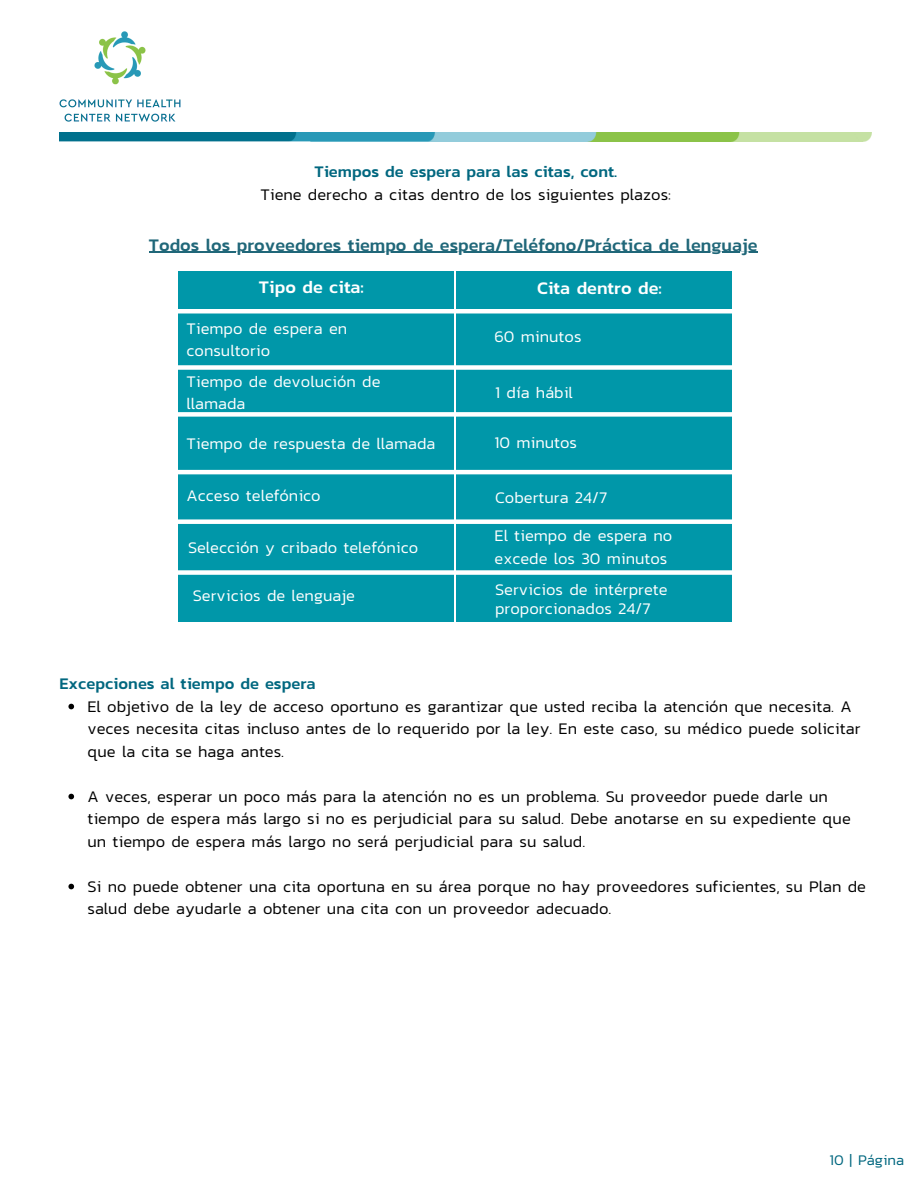
<style>
.page{position:relative;width:918px;height:1188px;background:#fff}
.page>*{position:absolute;margin:0;border:0;box-sizing:border-box;transform-origin:0 0}
.t1{font:500 18px "Kanit";color:#206779}
.t2{font:500 18px "Kanit";color:#fff}
.t3{font:300 16.5px/22.5px "Kanit";color:#000}
.t4{font:300 16.5px/22.5px "Kanit";color:#fff}
.t5{font:500 16.5px "Kanit";color:#00677f}
.t6{font:300 15px "Kanit";color:#00677f}
</style>
<div class="page">
<img style="left:59px;top:132px;width:813px;height:9px">
<img style="left:59px;top:32px;width:122px;height:90px">
<hr style="left:149px;top:252px;width:609px;height:1px;background:#206779">
<div style="left:178px;top:271px;width:275px;height:351px;background:#0097a9"></div>
<div style="left:456px;top:271px;width:276px;height:351px;background:#0097a9"></div>
<div style="left:172px;top:309px;width:568px;height:5px;background:#fff"></div>
<div style="left:172px;top:365px;width:568px;height:5px;background:#fff"></div>
<div style="left:172px;top:412px;width:568px;height:5px;background:#fff"></div>
<hr style="left:172px;top:470px;width:568px;height:4px;background:#fff">
<div style="left:178px;top:519px;width:568px;height:5px;background:#fff"></div>
<div style="left:178px;top:570px;width:568px;height:5px;background:#fff"></div>
<svg style="left:68px;top:704px;width:6px;height:5px"></svg>
<svg style="left:68px;top:794px;width:6px;height:5px"></svg>
<svg style="left:68px;top:884px;width:6px;height:5px"></svg>
<p class="t5" style="left:314px;top:159px;width:304px">Tiempos de espera para las citas, cont.</p>
<p class="t3" style="left:260px;top:183px;width:412px">Tiene derecho a citas dentro de los siguientes plazos:</p>
<p class="t1" style="left:149px;top:231px;width:610px">Todos los proveedores tiempo de espera/Teléfono/Práctica de lenguaje</p>
<p class="t2" style="left:259px;top:273px;width:107px">Tipo de cita:</p>
<p class="t2" style="left:537px;top:274px;width:126px">Cita dentro de:</p>
<p class="t4" style="left:186px;top:317px;width:162px">Tiempo de espera en consultorio</p>
<p class="t4" style="left:495px;top:325px;width:88px">60 minutos</p>
<p class="t4" style="left:186px;top:370px;width:196px">Tiempo de devolución de llamada</p>
<p class="t4" style="left:495px;top:381px;width:79px">1 día hábil</p>
<p class="t4" style="left:186px;top:432px;width:250px">Tiempo de respuesta de llamada</p>
<p class="t4" style="left:495px;top:431px;width:84px">10 minutos</p>
<p class="t4" style="left:186px;top:484px;width:136px">Acceso telefónico</p>
<p class="t4" style="left:495px;top:486px;width:114px">Cobertura 24/7</p>
<p class="t4" style="left:188px;top:536px;width:232px">Selección y cribado telefónico</p>
<p class="t4" style="left:193px;top:584px;width:164px">Servicios de lenguaje</p>
<p class="t4" style="left:495px;top:524px;width:179px">El tiempo de espera no excede los 30 minutos</p>
<p class="t4" style="left:495px;top:580px;width:174px;line-height:19.2px">Servicios de intérprete proporcionados 24/7</p>
<p class="t5" style="left:59px;top:671px;width:258px">Excepciones al tiempo de espera</p>
<p class="t3" style="left:87px;top:695px;width:775px">El objetivo de la ley de acceso oportuno es garantizar que usted reciba la atención que necesita. A veces necesita citas incluso antes de lo requerido por la ley. En este caso, su médico puede solicitar que la cita se haga antes.</p>
<p class="t3" style="left:87px;top:785px;width:765px">A veces, esperar un poco más para la atención no es un problema. Su proveedor puede darle un tiempo de espera más largo si no es perjudicial para su salud. Debe anotarse en su expediente que un tiempo de espera más largo no será perjudicial para su salud.</p>
<p class="t3" style="left:87px;top:875px;width:780px">Si no puede obtener una cita oportuna en su área porque no hay proveedores suficientes, su Plan de salud debe ayudarle a obtener una cita con un proveedor adecuado.</p>
<p class="t6" style="left:830px;top:1148px;width:76px">10 | Página</p>
</div>
